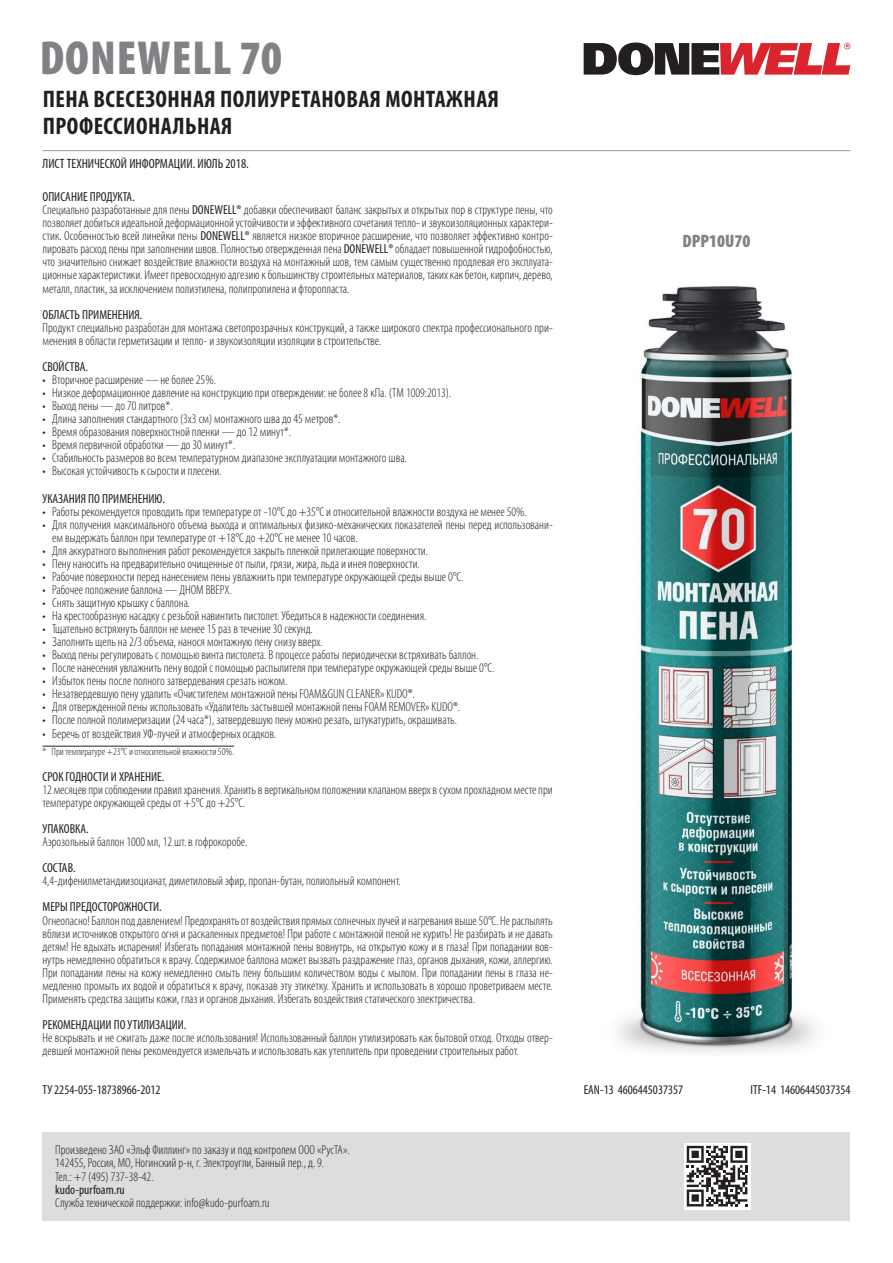
<style>
.page{position:relative;width:893px;height:1263px;background:#fff}
.page>*{position:absolute;margin:0;border:0;box-sizing:border-box;transform-origin:0 0}
.list{font:900 condensed 48px "Myriad Pro";letter-spacing:.02em;color:#808285}
.list-2{font:700 condensed 24px/27px "Myriad Pro";letter-spacing:.02em;color:#231f20}
.list-3{font:900 condensed 18px "Myriad Pro";color:#808285}
.list-4{font:condensed 13.5px "Myriad Pro";color:#231f20}
.text{font:300 condensed 13.05px/13px "Myriad Pro";color:#231f20}
.text_titul{font:condensed 13.05px "Myriad Pro";color:#231f20}
.t1{font:300 condensed 10.5px "Myriad Pro";color:#231f20}
.s1{font-weight:400}
</style>
<div class="page">
<hr style="left:43px;top:150px;width:807px;height:1px;background:#57585a">
<hr style="left:43px;top:746px;width:191px;height:1px;background:#231f20">
<div style="left:43px;top:1132px;width:807px;height:88px;background:#dcdddf"></div>
<img style="left:618px;top:286px;width:197px;height:766px">
<svg style="left:584px;top:43px;width:266px;height:32px"></svg>
<svg style="left:684px;top:1143px;width:66px;height:66px"></svg>
<svg style="left:687px;top:1146px;width:60px;height:60px;background:#878586"></svg>
<p class="list" style="left:40px;top:28px;width:244px">DONEWELL 70</p>
<p class="list-2" style="left:43px;top:85px;width:458px">ПЕНА ВСЕСЕЗОННАЯ ПОЛИУРЕТАНОВАЯ МОНТАЖНАЯ<br>ПРОФЕССИОНАЛЬНАЯ</p>
<p class="list-4" style="left:43px;top:155px;width:208px">ЛИСТ ТЕХНИЧЕСКОЙ ИНФОРМАЦИИ. ИЮЛЬ 2018.</p>
<p class="text_titul" style="left:43px;top:189px;width:94px">ОПИСАНИЕ ПРОДУКТА.</p>
<p class="text" style="left:43px;top:203px;width:512px;text-align:justify">Специально разработанные для пены <span class="s1">DONEWELL®</span> добавки обеспечивают баланс закрытых и открытых пор в структуре пены, что позволяет добиться идеальной деформационной устойчивости и эффективного сочетания тепло- и звукоизоляционных характери&shy;стик. Особенностью всей линейки пены <span class="s1">DONEWELL®</span> является низкое вторичное расширение, что позволяет эффективно контро&shy;лировать расход пены при заполнении швов. Полностью отвержденная пена <span class="s1">DONEWELL®</span> обладает повышенной гидрофобностью, что значительно снижает воздействие влажности воздуха на монтажный шов, тем самым существенно продлевая его эксплуата&shy;ционные характеристики. Имеет превосходную адгезию к большинству строительных материалов, таких как бетон, кирпич, дерево, металл, пластик, за исключением полиэтилена, полипропилена и фторопласта.</p>
<p class="text_titul" style="left:43px;top:306px;width:101px">ОБЛАСТЬ ПРИМЕНЕНИЯ.</p>
<p class="text" style="left:43px;top:321px;width:512px">Продукт специально разработан для монтажа светопрозрачных конструкций, а также широкого спектра профессионального при&shy;менения в области герметизации и тепло- и звукоизоляции изоляции в строительстве.</p>
<p class="text_titul" style="left:43px;top:359px;width:47px">СВОЙСТВА.</p>
<p class="text" style="left:43px;top:373px;width:175px">• Вторичное расширение — не более 25%.</p>
<p class="text" style="left:43px;top:386px;width:410px">• Низкое деформационное давление на конструкцию при отверждении: не более 8 кПа. (TM 1009:2013).</p>
<p class="text" style="left:43px;top:399px;width:132px">• Выход пены — до 70 литров*.</p>
<p class="text" style="left:43px;top:412px;width:299px">• Длина заполнения стандартного (3х3 см) монтажного шва до 45 метров*.</p>
<p class="text" style="left:43px;top:425px;width:250px">• Время образования поверхностной пленки — до 12 минут*.</p>
<p class="text" style="left:43px;top:438px;width:194px">• Время первичной обработки — до 30 минут*.</p>
<p class="text" style="left:43px;top:451px;width:366px">• Стабильность размеров во всем температурном диапазоне эксплуатации монтажного шва.</p>
<p class="text" style="left:43px;top:464px;width:180px">• Высокая устойчивость к сырости и плесени.</p>
<p class="text_titul" style="left:43px;top:490px;width:124px">УКАЗАНИЯ ПО ПРИМЕНЕНИЮ.</p>
<p class="text" style="left:43px;top:505px;width:486px">• Работы рекомендуется проводить при температуре от -10°С до +35°С и относительной влажности воздуха не менее 50%.</p>
<p class="text" style="left:52px;top:518px;width:502px;text-indent:-10px">• Для получения максимального объема выхода и оптимальных физико-механических показателей пены перед использовани&shy;ем выдержать баллон при температуре от +18°С до +20°С не менее 10 часов.</p>
<p class="text" style="left:43px;top:544px;width:387px">• Для аккуратного выполнения работ рекомендуется закрыть пленкой прилегающие поверхности.</p>
<p class="text" style="left:43px;top:557px;width:379px">• Пену наносить на предварительно очищенные от пыли, грязи, жира, льда и инея поверхности.</p>
<p class="text" style="left:43px;top:570px;width:422px">• Рабочие поверхности перед нанесением пены увлажнить при температуре окружающей среды выше 0°С.</p>
<p class="text" style="left:43px;top:583px;width:191px">• Рабочее положение баллона — ДНОМ ВВЕРХ.</p>
<p class="text" style="left:43px;top:596px;width:149px">• Снять защитную крышку с баллона.</p>
<p class="text" style="left:43px;top:609px;width:385px">• На крестообразную насадку с резьбой навинтить пистолет. Убедиться в надежности соединения.</p>
<p class="text" style="left:43px;top:622px;width:272px">• Тщательно встряхнуть баллон не менее 15 раз в течение 30 секунд.</p>
<p class="text" style="left:43px;top:635px;width:282px">• Заполнить щель на 2/3 объема, нанося монтажную пену снизу вверх.</p>
<p class="text" style="left:43px;top:648px;width:437px">• Выход пены регулировать с помощью винта пистолета. В процессе работы периодически встряхивать баллон.</p>
<p class="text" style="left:43px;top:661px;width:453px">• После нанесения увлажнить пену водой с помощью распылителя при температуре окружающей среды выше 0°С.</p>
<p class="text" style="left:43px;top:674px;width:246px">• Избыток пены после полного затвердевания срезать ножом.</p>
<p class="text" style="left:43px;top:687px;width:374px">• Незатвердевшую пену удалить «Очистителем монтажной пены FOAM&amp;GUN CLEANER» KUDO®.</p>
<p class="text" style="left:43px;top:700px;width:419px">• Для отвержденной пены использовать «Удалитель застывшей монтажной пены FOAM REMOVER» KUDO®.</p>
<p class="text" style="left:43px;top:713px;width:416px">• После полной полимеризации (24 часа*), затвердевшую пену можно резать, штукатурить, окрашивать.</p>
<p class="text" style="left:43px;top:727px;width:235px">• Беречь от воздействия УФ-лучей и атмосферных осадков.</p>
<p class="t1" style="left:43px;top:745px;width:193px">* При температуре +23°С и относительной влажности 50%.</p>
<p class="text_titul" style="left:43px;top:769px;width:123px">СРОК ГОДНОСТИ И ХРАНЕНИЕ.</p>
<p class="text" style="left:43px;top:783px;width:512px">12 месяцев при соблюдении правил хранения. Хранить в вертикальном положении клапаном вверх в сухом прохладном месте при температуре окружающей среды от +5°С до +25°С.</p>
<p class="text_titul" style="left:43px;top:821px;width:48px">УПАКОВКА.</p>
<p class="text" style="left:43px;top:835px;width:206px">Аэрозольный баллон 1000 мл, 12 шт. в гофрокоробе.</p>
<p class="text_titul" style="left:43px;top:860px;width:35px">СОСТАВ.</p>
<p class="text" style="left:43px;top:874px;width:360px">4,4-дифенилметандиизоцианат, диметиловый эфир, пропан-бутан, полиольный компонент.</p>
<p class="text_titul" style="left:43px;top:899px;width:121px">МЕРЫ ПРЕДОСТОРОЖНОСТИ.</p>
<p class="text" style="left:43px;top:914px;width:512px;text-align:justify">Огнеопасно! Баллон под давлением! Предохранять от воздействия прямых солнечных лучей и нагревания выше 50°С. Не распылять вблизи источников открытого огня и раскаленных предметов! При работе с монтажной пеной не курить! Не разбирать и не давать детям! Не вдыхать испарения! Избегать попадания монтажной пены вовнутрь, на открытую кожу и в глаза! При попадании вов&shy;нутрь немедленно обратиться к врачу. Содержимое баллона может вызвать раздражение глаз, органов дыхания, кожи, аллергию.<br>При попадании пены на кожу немедленно смыть пену большим количеством воды с мылом. При попадании пены в глаза не&shy;медленно промыть их водой и обратиться к врачу, показав эту этикетку. Хранить и использовать в хорошо проветриваем месте.<br>Применять средства защиты кожи, глаз и органов дыхания. Избегать воздействия статического электричества.</p>
<p class="text_titul" style="left:43px;top:1017px;width:145px">РЕКОМЕНДАЦИИ ПО УТИЛИЗАЦИИ.</p>
<p class="text" style="left:43px;top:1031px;width:512px">Не вскрывать и не сжигать даже после использования! Использованный баллон утилизировать как бытовой отход. Отходы отвер&shy;девшей монтажной пены рекомендуется измельчать и использовать как утеплитель при проведении строительных работ.</p>
<p class="list-3" style="left:683px;top:230px;width:69px">DPP10U70</p>
<p class="text_titul" style="left:43px;top:1082px;width:120px">ТУ 2254-055-18738966-2012</p>
<p class="text_titul" style="left:584px;top:1082px;width:101px">EAN-13 4606445037357</p>
<p class="text_titul" style="left:751px;top:1082px;width:101px">ITF-14 14606445037354</p>
<p class="text" style="left:55px;top:1143px;width:296px">Произведено ЗАО «Эльф Филлинг» по заказу и под контролем ООО «РусТА».<br>142455, Россия, МО, Ногинский р-н, г. Электроугли, Банный пер., д. 9.</p>
<p class="text" style="left:55px;top:1169px;width:100px">Тел.: +7 (495) 737-38-42. <span class="s1">kudo-purfoam.ru</span></p>
<p class="text" style="left:55px;top:1196px;width:216px">Служба технической поддержки: info@kudo-purfoam.ru</p>
</div>
